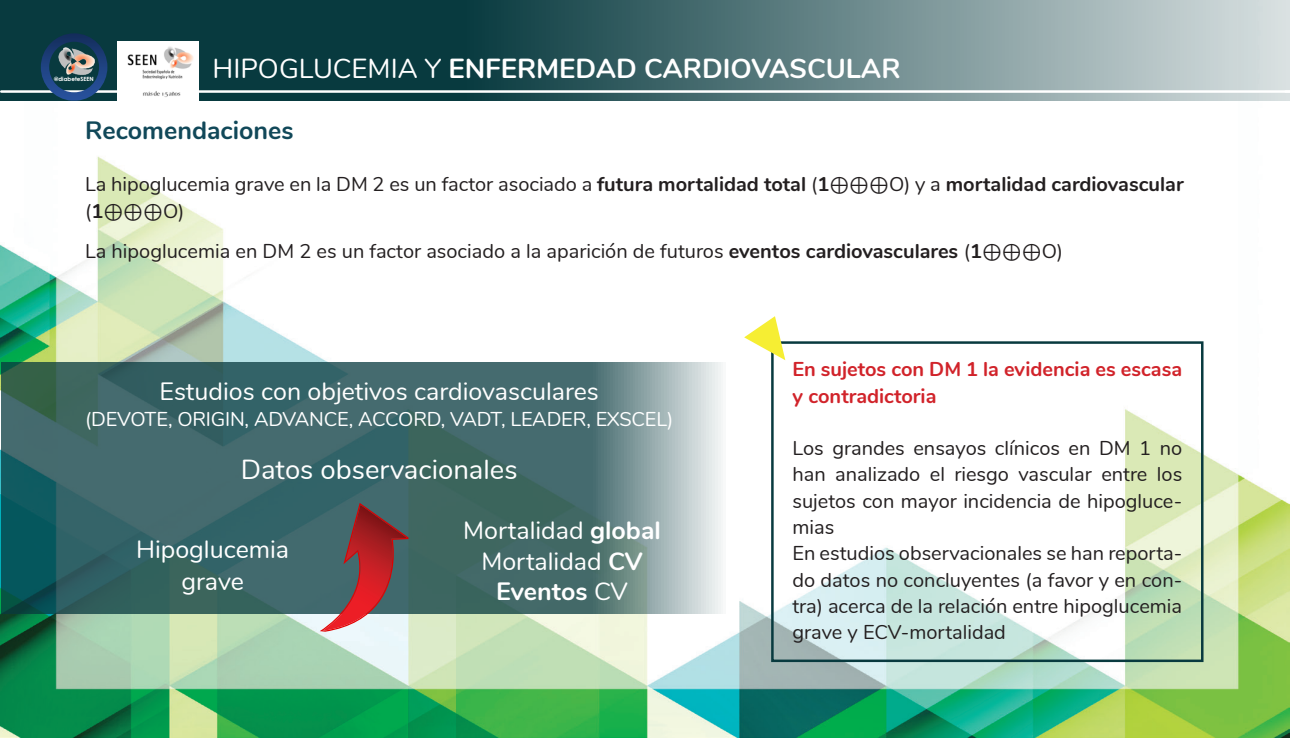
<style>
.page{position:relative;width:1290px;height:738px;background:#fff}
.page>*{position:absolute;margin:0;border:0;box-sizing:border-box;transform-origin:0 0}
.t1{font:700 27.5px "Nunito";color:#fff}
.t2{font:27.5px "Nunito";color:#fff}
.t3{font:25px/30px "Nunito";color:#fff;text-align:center}
.t4{font:700 25px "Nunito";color:#114859}
.t5{font:20px/26.2px "Nunito";color:#231f20}
.t6{font:20px "Nunito";letter-spacing:-.01em;color:#fff}
.t7{font:700 20px/26.2px "Nunito";color:#d1232a}
.t8{font:700 5.75px "Century Gothic";letter-spacing:.005em;color:#fff}
.s1{font-weight:400}
.s2{font-weight:700}
.s3{font-family:"Cambria Math"}
</style>
<div class="page">
<img style="left:0;top:156px;width:1290px;height:581px">
<svg style="left:0;top:0;width:1290px;height:101px;background:#507377"></svg>
<hr style="left:1px;top:90px;width:1289px;height:3px;background:#fff">
<svg style="left:41px;top:33px;width:66px;height:68px;background:#305167"></svg>
<img style="left:118px;top:41px;width:80px;height:60px">
<svg style="left:1px;top:361px;width:725px;height:251px;background:#4e7576"></svg>
<img style="left:320px;top:502px;width:88px;height:129px">
<div style="left:771px;top:341px;width:432px;height:320px;border:2px solid #083a3f"></div>
<svg style="left:744px;top:316px;width:41px;height:44px"></svg>
<h1 class="t1" style="left:213px;top:48px;width:689px"><span class="s1">HIPOGLUCEMIA Y</span> ENFERMEDAD CARDIOVASCULAR</h1>
<p class="t8" style="left:54px;top:75px;width:41px">@diabeteSEEN</p>
<p class="t4" style="left:85px;top:112px;width:210px">Recomendaciones</p>
<p class="t5" style="left:85px;top:170px;width:1100px">La hipoglucemia grave en la DM 2 es un factor asociado a <span class="s2">futura mortalidad total</span> (<span class="s2">1</span><span class="s3">⊕⊕⊕</span>O) y a <span class="s2">mortalidad cardiovascular </span>(<span class="s2">1</span><span class="s3">⊕⊕⊕</span>O)</p>
<p class="t5" style="left:85px;top:237px;width:979px">La hipoglucemia en DM 2 es un factor asociado a la aparición de futuros <span class="s2">eventos cardiovasculares</span> (<span class="s2">1</span><span class="s3">⊕⊕⊕</span>O)</p>
<p class="t3" style="left:159px;top:374px;width:441px">Estudios con objetivos cardiovasculares</p>
<p class="t6" style="left:85px;top:404px;width:590px">(DEVOTE, ORIGIN, ADVANCE, ACCORD, VADT, LEADER, EXSCEL)</p>
<h1 class="t2" style="left:241px;top:448px;width:278px">Datos observacionales</h1>
<p class="t3" style="left:136px;top:530px;width:155px;line-height:32.5px">Hipoglucemia grave</p>
<p class="t3" style="left:463px;top:514px;width:199px">Mortalidad <span class="s2">global<br></span>Mortalidad <span class="s2">CV<br>Eventos</span> CV</p>
<p class="t7" style="left:792px;top:354px;width:391px">En sujetos con DM 1 la evidencia es escasa y contradictoria</p>
<p class="t5" style="left:792px;top:433px;width:391px">Los grandes ensayos clínicos en DM 1 no han analizado el riesgo vascular entre los sujetos con mayor incidencia de hipogluce&shy;mias<br>En estudios observacionales se han reporta&shy;do datos no concluyentes (a favor y en con&shy;tra) acerca de la relación entre hipoglucemia grave y ECV-mortalidad</p>
</div>
